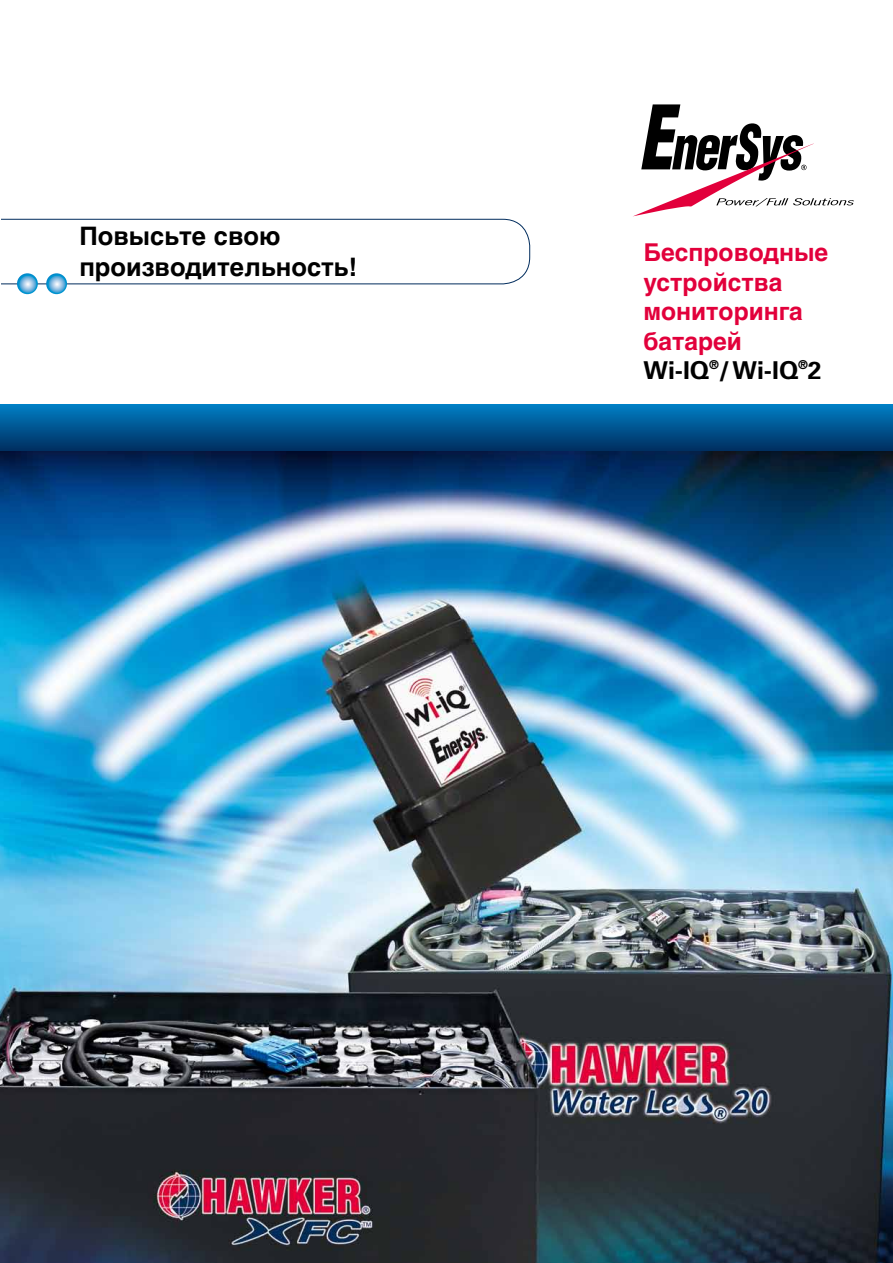
<style>
.page{position:relative;width:893px;height:1263px;background:#fff}
.page>*{position:absolute;margin:0;border:0;box-sizing:border-box;transform-origin:0 0}
.t1{font:700 25.5px/31.5px "Helvetica Cyr";color:#000}
.t2{font:700 24.6px/29.5px "Helvetica Cyr";color:#e2003b}
.t3{font:700 24.6px "Univers";color:#000}
</style>
<div class="page">
<img style="left:0;top:451px;width:893px;height:812px">
<div style="left:0;top:405px;width:893px;height:46px;background:linear-gradient(to bottom,#007dc3,#002f61)"></div>
<svg style="left:1px;top:219px;width:529px;height:65px"></svg>
<svg style="left:17px;top:273px;width:21px;height:21px"></svg>
<svg style="left:46px;top:273px;width:21px;height:21px"></svg>
<svg style="left:634px;top:104px;width:220px;height:112px"></svg>
<p class="t1" style="left:79px;top:220px;width:279px">Повысьте свою производительность!</p>
<p class="t2" style="left:643px;top:238px;width:186px">Беспроводные устройства мониторинга батарей</p>
<p class="t3" style="left:643px;top:356px;width:180px">Wi-IQ<sup>®</sup>/Wi-IQ<sup>®</sup>2</p>
</div>
